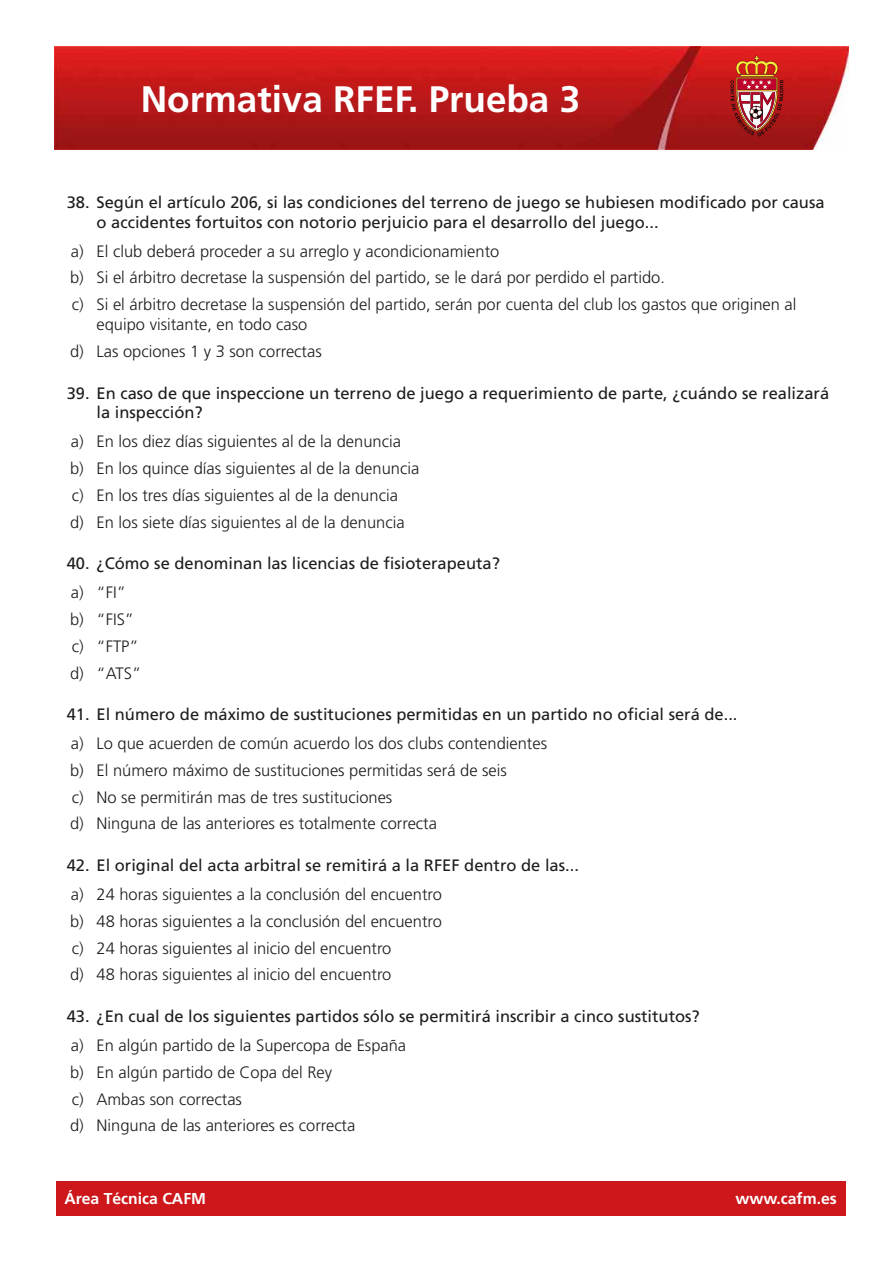
<style>
.page{position:relative;width:893px;height:1263px;background:#fff}
.page>*{position:absolute;margin:0;border:0;box-sizing:border-box;transform-origin:0 0}
.t1{font:700 36.9px "Frutiger";color:#fff}
.t2{font:300 16.5px/26.8px "Frutiger";color:#1d1d1b}
.t3{font:16.5px/19.8px "Frutiger";color:#1d1d1b}
.t4{font:700 15.75px "Frutiger";color:#fff}
</style>
<div class="page">
<img style="left:54px;top:46px;width:795px;height:103px">
<div style="left:56px;top:1181px;width:789px;height:34px;background:#cd171a"></div>
<svg style="left:730px;top:56px;width:53px;height:81px;background:#b5463d"></svg>
<h1 class="t1" style="left:141px;top:78px;width:441px">Normativa RFEF. Prueba 3</h1>
<p class="t3" style="left:97px;top:192px;width:730px;text-indent:-30px">38. Según el artículo 206, si las condiciones del terreno de juego se hubiesen modificado por causa o accidentes fortuitos con notorio perjuicio para el desarrollo del juego...</p>
<p class="t2" style="left:70px;top:238px;width:728px">a) El club deberá proceder a su arreglo y acondicionamiento<br>b) Si el árbitro decretase la suspensión del partido, se le dará por perdido el partido.<br>c) Si el árbitro decretase la suspensión del partido, serán por cuenta del club los gastos que originen al</p>
<p class="t2" style="left:70px;top:311px;width:253px;text-indent:27px">equipo visitante, en todo caso d) Las opciones 1 y 3 son correctas</p>
<p class="t3" style="left:97px;top:383px;width:734px;text-indent:-30px">39. En caso de que inspeccione un terreno de juego a requerimiento de parte, ¿cuándo se realizará la inspección?</p>
<p class="t2" style="left:70px;top:428px;width:351px">a) En los diez días siguientes al de la denuncia<br>b) En los quince días siguientes al de la denuncia c) En los tres días siguientes al de la denuncia<br>d) En los siete días siguientes al de la denuncia</p>
<p class="t3" style="left:67px;top:554px;width:435px">40. ¿Cómo se denominan las licencias de fisioterapeuta?</p>
<p class="t2" style="left:70px;top:579px;width:73px">a) “FI” b) “FIS” c) “FTP” d) “ATS”</p>
<p class="t3" style="left:67px;top:705px;width:672px">41. El número de máximo de sustituciones permitidas en un partido no oficial será de...</p>
<p class="t2" style="left:70px;top:730px;width:479px">a) Lo que acuerden de común acuerdo los dos clubs contendientes b) El número máximo de sustituciones permitidas será de seis<br>c) No se permitirán mas de tres sustituciones<br>d) Ninguna de las anteriores es totalmente correcta</p>
<p class="t3" style="left:67px;top:855px;width:514px">42. El original del acta arbitral se remitirá a la RFEF dentro de las...</p>
<p class="t2" style="left:70px;top:881px;width:373px">a) 24 horas siguientes a la conclusión del encuentro b) 48 horas siguientes a la conclusión del encuentro c) 24 horas siguientes al inicio del encuentro<br>d) 48 horas siguientes al inicio del encuentro</p>
<p class="t3" style="left:67px;top:1006px;width:635px">43. ¿En cual de los siguientes partidos sólo se permitirá inscribir a cinco sustitutos?</p>
<p class="t2" style="left:70px;top:1032px;width:338px">a) En algún partido de la Supercopa de España b) En algún partido de Copa del Rey<br>c) Ambas son correctas<br>d) Ninguna de las anteriores es correcta</p>
<p class="t4" style="left:65px;top:1189px;width:143px">Área Técnica CAFM</p>
<p class="t4" style="left:735px;top:1189px;width:103px">www.cafm.es</p>
</div>
